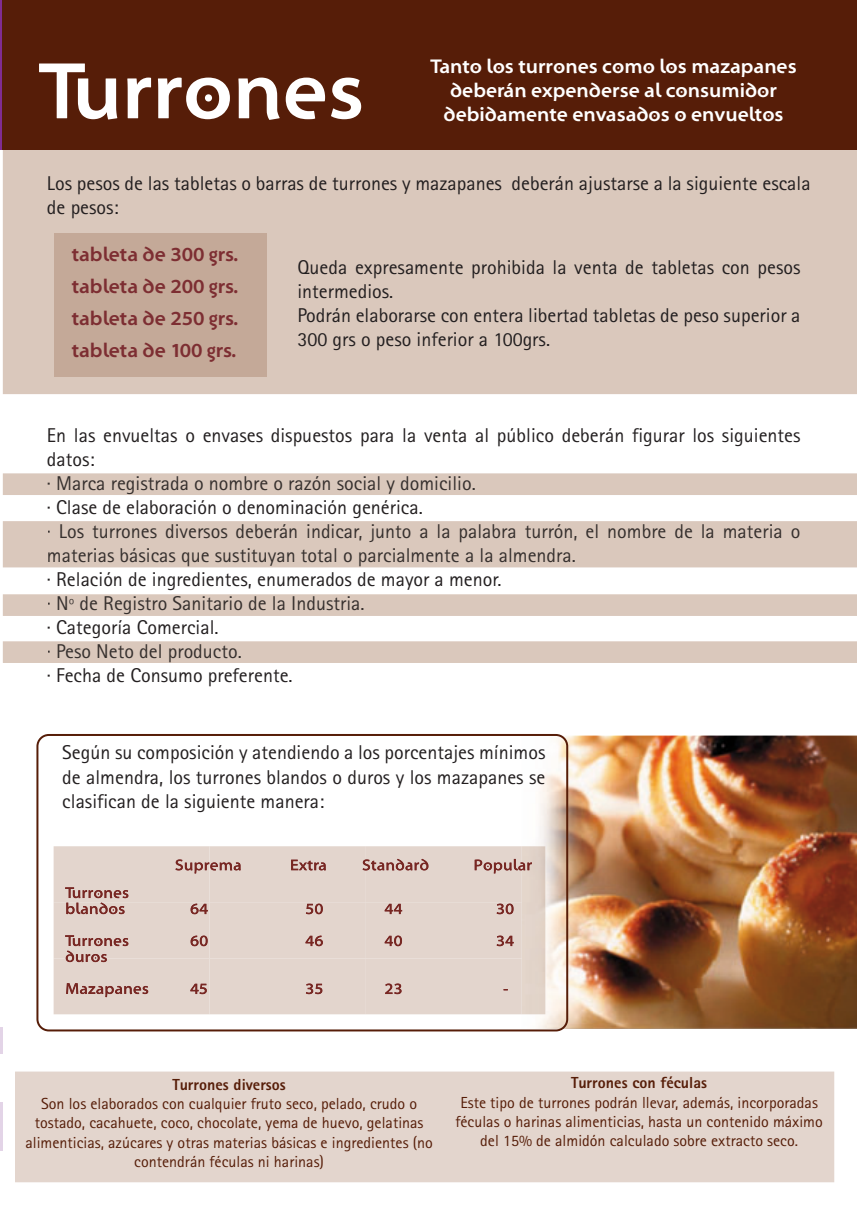
<style>
.page{position:relative;width:857px;height:1225px;background:#fff}
.page>*{position:absolute;margin:0;border:0;box-sizing:border-box;transform-origin:0 0}
.t1{font:700 81.2px "Santana";color:#fff}
.t2{font:20px/24px "Rotis Sans Serif";color:#231f20}
.t3{font:20px/24px "Rotis Sans Serif";color:#36302e}
.t4{font:700 20px/24px "Santana";color:#fff;text-align:center}
.t5{font:700 20px/32px "Santana";color:#7d2e32;text-align:justify}
.t6{font:16px/19.2px "Rotis Sans Serif";color:#561d08;text-align:center}
.t7{font:800 16px "Rotis Sans Serif";color:#561d08}
</style>
<div class="page">
<hr style="left:0;top:1027px;width:3px;height:26px;background:#e3d4e7">
<hr style="left:0;top:1102px;width:3px;height:48px;background:#e3d4e7">
<hr style="left:0;top:0;width:3px;height:150px;background:#802c91">
<img style="left:521px;top:735px;width:335px;height:293px">
<div style="left:3px;top:150px;width:853px;height:244px;background:#dac8bc"></div>
<div style="left:54px;top:233px;width:212px;height:143px;background:#c4a998"></div>
<div style="left:15px;top:1071px;width:818px;height:111px;background:#e3d5cd"></div>
<div style="left:3px;top:0;width:853px;height:150px;background:#561d08"></div>
<div style="left:54px;top:846px;width:467px;height:168px;background:#e3d5cd"></div>
<div style="left:68px;top:861px;width:453px;height:131px;background:#e3d5cd"></div>
<img style="left:521px;top:846px;width:24px;height:168px">
<svg style="left:175px;top:859px;width:66px;height:14px"></svg>
<svg style="left:291px;top:859px;width:35px;height:11px"></svg>
<svg style="left:362px;top:858px;width:66px;height:12px"></svg>
<svg style="left:474px;top:859px;width:57px;height:14px"></svg>
<svg style="left:190px;top:903px;width:18px;height:11px"></svg>
<svg style="left:306px;top:903px;width:17px;height:11px"></svg>
<svg style="left:384px;top:903px;width:18px;height:11px"></svg>
<svg style="left:496px;top:903px;width:17px;height:11px"></svg>
<svg style="left:190px;top:935px;width:18px;height:11px"></svg>
<svg style="left:305px;top:935px;width:18px;height:11px"></svg>
<svg style="left:384px;top:935px;width:18px;height:11px"></svg>
<svg style="left:496px;top:935px;width:17px;height:11px"></svg>
<svg style="left:190px;top:983px;width:17px;height:11px"></svg>
<svg style="left:306px;top:983px;width:16px;height:11px"></svg>
<svg style="left:385px;top:983px;width:16px;height:11px"></svg>
<svg style="left:65px;top:887px;width:63px;height:27px;background:#c09c96"></svg>
<svg style="left:65px;top:935px;width:63px;height:27px;background:#c6a69f"></svg>
<svg style="left:66px;top:983px;width:82px;height:14px"></svg>
<div style="left:36px;top:734px;width:532px;height:297px;border:2px solid #561d08;border-radius:11px"></div>
<svg style="left:3px;top:473px;width:853px;height:22px;background:#dbc9bd"></svg>
<div style="left:48px;top:476px;width:426px;height:18px;background:#dac8bc"></div>
<div style="left:3px;top:594px;width:853px;height:22px;background:#dac8bc"></div>
<div style="left:48px;top:596px;width:315px;height:18px;background:#dac8bc"></div>
<div style="left:3px;top:641px;width:853px;height:22px;background:#dac8bc"></div>
<div style="left:48px;top:644px;width:193px;height:18px;background:#dac8bc"></div>
<div style="left:3px;top:521px;width:853px;height:46px;background:#dac8bc"></div>
<div style="left:48px;top:524px;width:752px;height:18px;background:#dac8bc"></div>
<div style="left:49px;top:548px;width:525px;height:18px;background:#dac8bc"></div>
<h1 class="t1" style="left:39px;top:43px;width:326px">Turrones</h1>
<p class="t4" style="left:430px;top:55px;width:367px">Tanto los turrones como los mazapanes deberán expenderse al consumidor debidamente envasados o envueltos</p>
<p class="t2" style="left:47px;top:171px;width:764px">Los pesos de las tabletas o barras de turrones y mazapanes deberán ajustarse a la siguiente escala de pesos:</p>
<p class="t5" style="left:72px;top:239px;width:168px">tableta de 300 grs. tableta de 200 grs. tableta de 250 grs. tableta de 100 grs.</p>
<p class="t2" style="left:297px;top:255px;width:504px">Queda expresamente prohibida la venta de tabletas con pesos intermedios.<br>Podrán elaborarse con entera libertad tabletas de peso superior a 300 grs o peso inferior a 100grs.</p>
<p class="t2" style="left:47px;top:423px;width:754px">En las envueltas o envases dispuestos para la venta al público deberán figurar los siguientes datos:</p>
<p class="t2" style="left:47px;top:495px;width:377px">· Clase de elaboración o denominación genérica.</p>
<p class="t3" style="left:47px;top:471px;width:430px">· Marca registrada o nombre o razón social y domicilio.</p>
<p class="t3" style="left:47px;top:519px;width:754px">· Los turrones diversos deberán indicar, junto a la palabra turrón, el nombre de la materia o materias básicas que sustituyan total o parcialmente a la almendra.</p>
<p class="t2" style="left:47px;top:567px;width:456px">· Relación de ingredientes, enumerados de mayor a menor.</p>
<p class="t2" style="left:47px;top:615px;width:173px">· Categoría Comercial.</p>
<p class="t2" style="left:47px;top:663px;width:247px">· Fecha de Consumo preferente.</p>
<p class="t3" style="left:47px;top:591px;width:319px">· Nº de Registro Sanitario de la Industria.</p>
<p class="t3" style="left:47px;top:639px;width:196px">· Peso Neto del producto.</p>
<p class="t2" style="left:62px;top:740px;width:484px;text-align:justify">Según su composición y atendiendo a los porcentajes mínimos de almendra, los turrones blandos o duros y los mazapanes se clasifican de la siguiente manera:</p>
<p class="t7" style="left:172px;top:1074px;width:115px">Turrones diversos</p>
<p class="t6" style="left:25px;top:1094px;width:408px">Son los elaborados con cualquier fruto seco, pelado, crudo o tostado, cacahuete, coco, chocolate, yema de huevo, gelatinas alimenticias, azúcares y otras materias básicas e ingredientes (no contendrán féculas ni harinas)</p>
<p class="t7" style="left:571px;top:1072px;width:137px">Turrones con féculas</p>
<p class="t6" style="left:455px;top:1092px;width:369px">Este tipo de turrones podrán llevar, además, incorporadas féculas o harinas alimenticias, hasta un contenido máximo del 15% de almidón calculado sobre extracto seco.</p>
</div>
